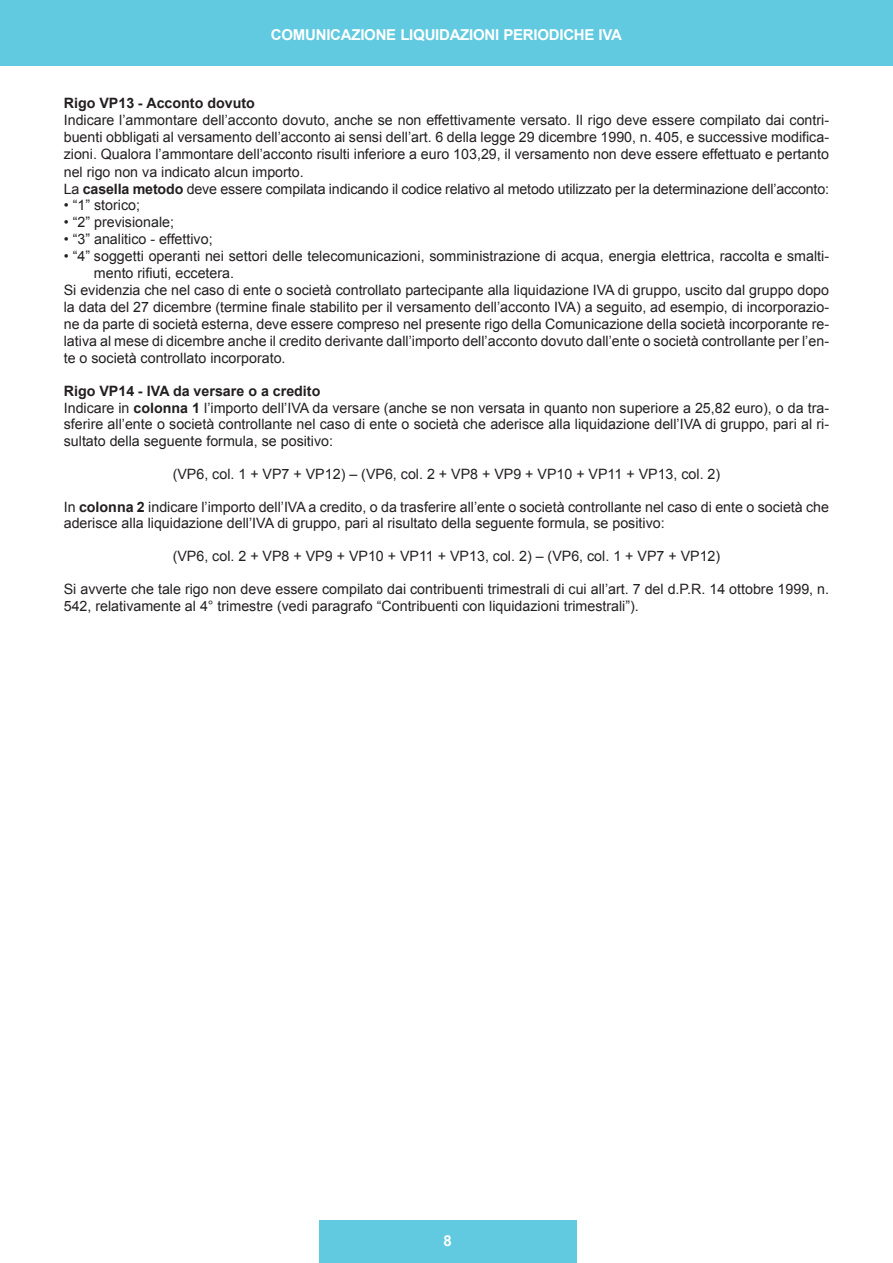
<style>
.page{position:relative;width:893px;height:1263px;background:#fff}
.page>*{position:absolute;margin:0;border:0;box-sizing:border-box;transform-origin:0 0}
.t1{font:700 15px "Arial";letter-spacing:-.015em;color:#fff}
.t2{font:14.25px/16.5px "Arial";color:#231f20}
.t3{font:700 14.25px "Arial";color:#231f20}
.s1{font-weight:700}
</style>
<div class="page">
<div style="left:319px;top:1220px;width:257px;height:43px;background:#61cae0"></div>
<div style="left:0;top:0;width:893px;height:66px;background:#61cae0"></div>
<p class="t1" style="left:271px;top:26px;width:352px">COMUNICAZIONE LIQUIDAZIONI PERIODICHE IVA</p>
<p class="t3" style="left:64px;top:95px;width:193px">Rigo VP13 - Acconto dovuto</p>
<p class="t2" style="left:64px;top:112px;width:767px;line-height:17.1px">Indicare l’ammontare dell’acconto dovuto, anche se non effettivamente versato. Il rigo deve essere compilato dai contri&shy;buenti obbligati al versamento dell’acconto ai sensi dell’art. 6 della legge 29 dicembre 1990, n. 405, e successive modifica&shy;zioni. Qualora l’ammontare dell’acconto risulti inferiore a euro 103,29, il versamento non deve essere effettuato e pertanto nel rigo non va indicato alcun importo.<br>La <span class="s1">casella metodo</span> deve essere compilata indicando il codice relativo al metodo utilizzato per la determinazione dell’acconto:</p>
<p class="t2" style="left:64px;top:197px;width:78px">• “1” storico;</p>
<p class="t2" style="left:64px;top:214px;width:112px">• “2” previsionale;</p>
<p class="t2" style="left:64px;top:231px;width:150px">• “3” analitico - effettivo;</p>
<p class="t2" style="left:64px;top:248px;width:767px">• “4” soggetti operanti nei settori delle telecomunicazioni, somministrazione di acqua, energia elettrica, raccolta e smalti-</p>
<p class="t2" style="left:94px;top:265px;width:142px">mento rifiuti, eccetera.</p>
<p class="t2" style="left:64px;top:282px;width:767px">Si evidenzia che nel caso di ente o società controllato partecipante alla liquidazione IVA di gruppo, uscito dal gruppo dopo</p>
<p class="t2" style="left:64px;top:299px;width:767px">la data del 27 dicembre (termine finale stabilito per il versamento dell’acconto IVA) a seguito, ad esempio, di incorporazio-</p>
<p class="t2" style="left:64px;top:316px;width:767px">ne da parte di società esterna, deve essere compreso nel presente rigo della Comunicazione della società incorporante re-</p>
<p class="t2" style="left:64px;top:333px;width:767px">lativa al mese di dicembre anche il credito derivante dall’importo dell’acconto dovuto dall’ente o società controllante per l’en-</p>
<p class="t2" style="left:64px;top:350px;width:223px">te o società controllato incorporato.</p>
<p class="t2" style="left:64px;top:383px;width:767px"><span class="s1">Rigo VP14 - IVA da versare o a credito<br></span>Indicare in <span class="s1">colonna 1</span> l’importo dell’IVA da versare (anche se non versata in quanto non superiore a 25,82 euro), o da tra&shy;sferire all’ente o società controllante nel caso di ente o società che aderisce alla liquidazione dell’IVA di gruppo, pari al ri&shy;sultato della seguente formula, se positivo:</p>
<p class="t2" style="left:173px;top:465px;width:549px">(VP6, col. 1 + VP7 + VP12) – (VP6, col. 2 + VP8 + VP9 + VP10 + VP11 + VP13, col. 2)</p>
<p class="t2" style="left:64px;top:498px;width:767px">In <span class="s1">colonna 2</span> indicare l’importo dell’IVA a credito, o da trasferire all’ente o società controllante nel caso di ente o società che aderisce alla liquidazione dell’IVA di gruppo, pari al risultato della seguente formula, se positivo:</p>
<p class="t2" style="left:173px;top:548px;width:549px">(VP6, col. 2 + VP8 + VP9 + VP10 + VP11 + VP13, col. 2) – (VP6, col. 1 + VP7 + VP12)</p>
<p class="t2" style="left:64px;top:581px;width:767px">Si avverte che tale rigo non deve essere compilato dai contribuenti trimestrali di cui all’art. 7 del d.P.R. 14 ottobre 1999, n.<br>542, relativamente al 4° trimestre (vedi paragrafo “Contribuenti con liquidazioni trimestrali”).</p>
<p class="t1" style="left:443px;top:1232px;width:10px">8</p>
</div>
